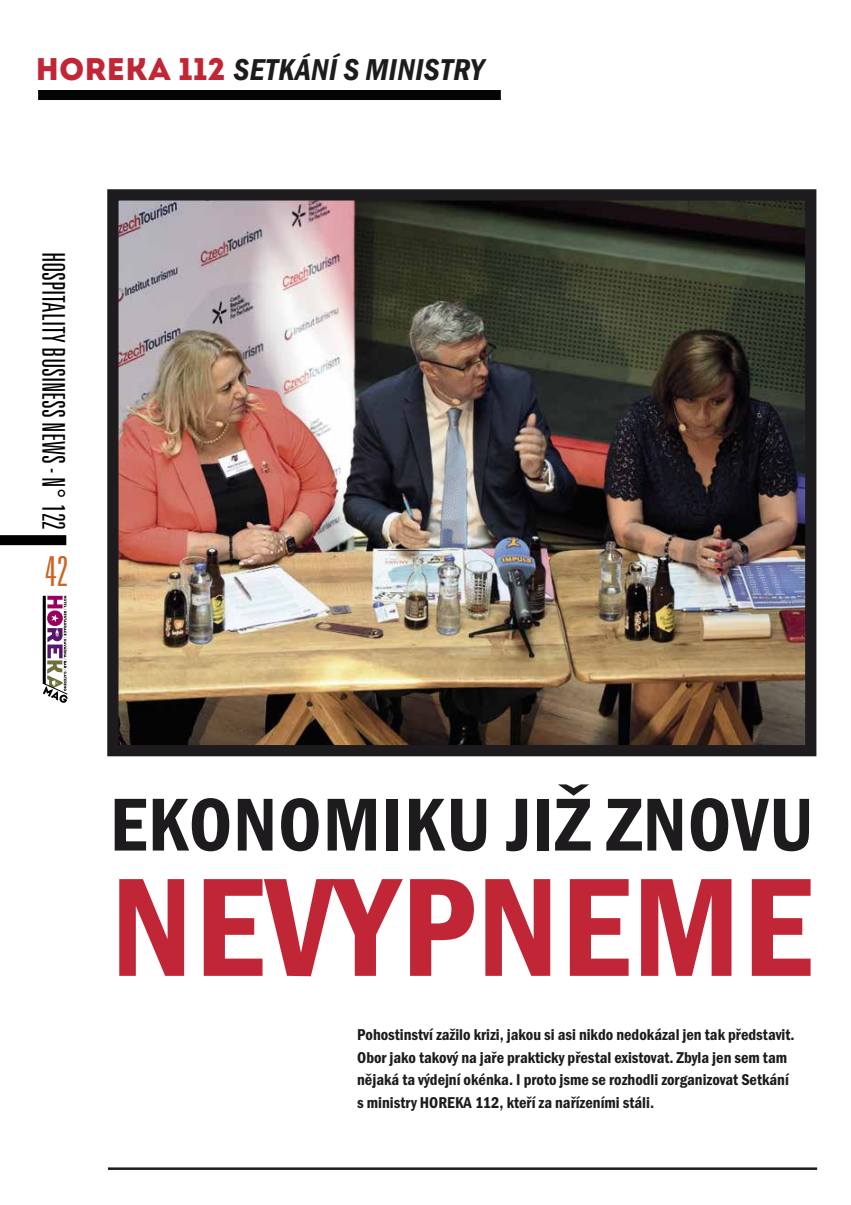
<style>
.page{position:relative;width:851px;height:1205px;background:#fff}
.page>*{position:absolute;margin:0;border:0;box-sizing:border-box;transform-origin:0 0}
.t1{font:145px "Franklin Got Itc TOT Dem Con";letter-spacing:.015em;color:#c12636}
.t2{font:77.5px "Franklin Got Itc TOT Dem Con";letter-spacing:.015em;color:#1d1b1d}
.t3{font:300 ultra-condensed 41.25px "Univers CE";color:#cc6427}
.t4{font:300 ultra-condensed 31.25px "Univers CE";color:#000}
.t5{font:31.25px "Franklin Got Itc TOT Dem Con Ita";letter-spacing:.015em;color:#1d1b1d}
.t6{font:16.25px/22.5px "Franklin Got Itc TOT Dem Con";color:#1d1b1d}
.s1{font-family:"Intro CE";color:#c12636}
</style>
<div class="page">
<svg style="left:42px;top:596px;width:26px;height:107px"></svg>
<div style="left:0;top:535px;width:66px;height:10px;background:#000"></div>
<hr style="left:108px;top:1167px;width:709px;height:3px;background:#1d1b1d">
<div style="left:38px;top:90px;width:462px;height:10px;background:#040405"></div>
<img style="left:119px;top:201px;width:685px;height:543px">
<div style="left:107px;top:189px;width:709px;height:567px;border:11px solid #1d1b1d"></div>
<h3 class="t5" style="left:35px;top:52px;width:450px"><span class="s1">HOREKA 112</span> SETKÁNÍ S MINISTRY</h3>
<h3 class="t4" style="left:71px;top:251px;width:280px;rotate:90deg">HOSPITALITY BUSINESS NEWS - N° 122</h3>
<h3 class="t3" style="left:45px;top:548px;width:24px">42</h3>
<h2 class="t2" style="left:110px;top:780px;width:705px">EKONOMIKU JIŽ ZNOVU</h2>
<h1 class="t1" style="left:111px;top:845px;width:702px">NEVYPNEME</h1>
<p class="t6" style="left:357px;top:1023px;width:439px">Pohostinství zažilo krizi, jakou si asi nikdo nedokázal jen tak představit.<br>Obor jako takový na jaře prakticky přestal existovat. Zbyla jen sem tam nějaká ta výdejní okénka. I proto jsme se rozhodli zorganizovat Setkání s ministry HOREKA 112, kteří za nařízeními stáli.</p>
</div>
